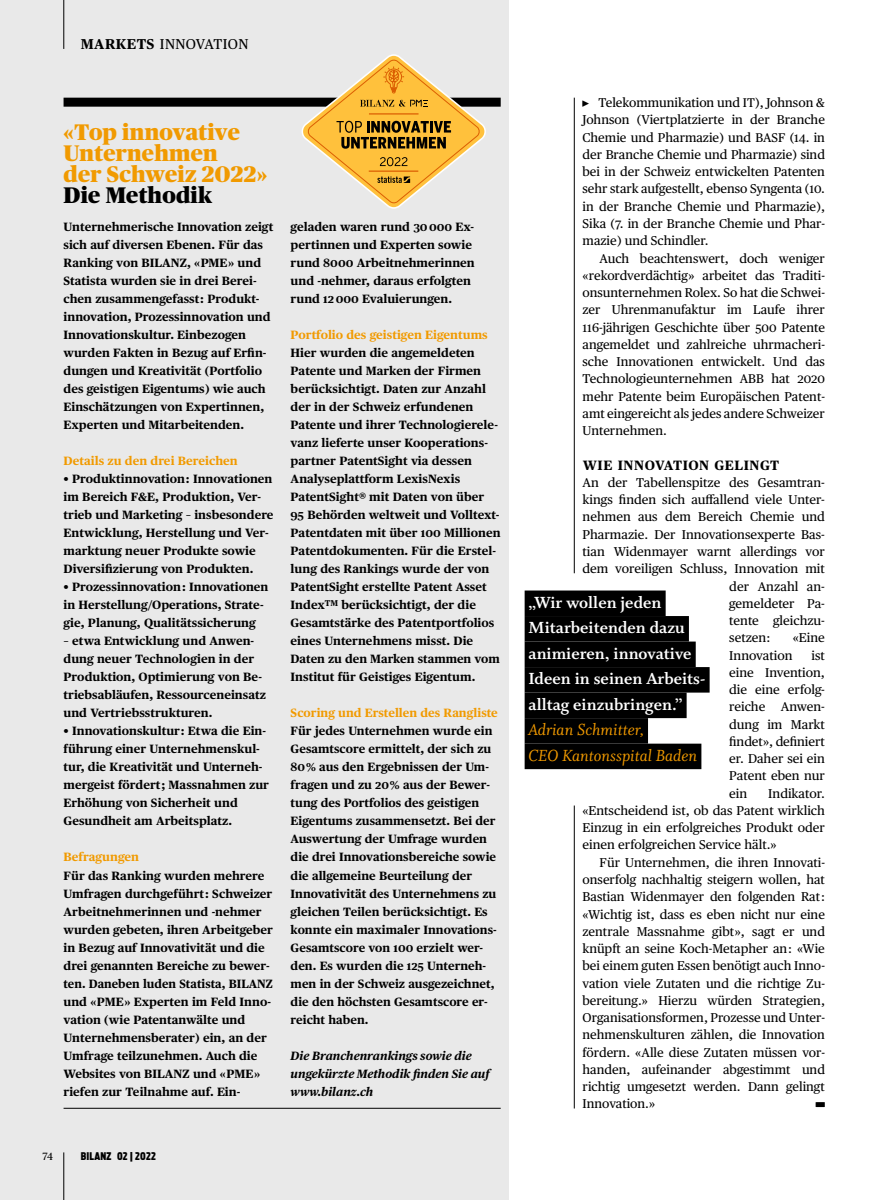
<style>
.page{position:relative;width:893px;height:1200px;background:#fff}
.page>*{position:absolute;margin:0;border:0;box-sizing:border-box;transform-origin:0 0}
._900_Box_Tit_15_PubH{font:900 22.5px/21px "Publico Headline";letter-spacing:.01em;color:#f19a00}
._500_GS_mit_Einzug_x{font:700 18px "Whitman";color:#fff}
._500_GS_mit_Einzug_x-2{font:italic 18px "Whitman";color:#f19a00}
._100_RubTit_klein_x0{font:14.25px "Publico Text";letter-spacing:.025em;color:#000}
._630_ZT_GS_x09{font:700 13.5px "Publico Text";letter-spacing:.04em;color:#000}
._500_GS_mit_Einzug_x-3{font:12.75px/17.2px "Publico Text";color:#000;text-align:justify}
._500_GS_ohne_Einzug{font:12.75px/17.2px "Publico Text";color:#000;text-align:justify}
._931_Box_GS_8_PubTxt{font:700 12px/18px "Publico Text";color:#000}
._931_Box_GS_8_PubTxt-2{font:700 12px "Publico Text";color:#f19a00}
._931_Box_GS_8_PubTxt-3{font:italic 700 12px/18px "Publico Text";color:#000}
.t1{font:900 extra-condensed 10.5px "Antenna";letter-spacing:.02em;color:#000}
.t2{font:10.5px "Publico Text";color:#000}
._500_GS_ohne_Einzug-2{font:6px "Carta Std";color:#000;scale:1.5 1}
._500_GS_ohne_Einzug-3{font:6px "Carta Std";color:#000}
.s1{font-weight:700}
.s2{color:#000}
.s3{font-size:12.6px}
</style>
<div class="page">
<div style="left:0;top:0;width:508px;height:1199px;background:#e9e9e9"></div>
<div style="left:64px;top:98px;width:437px;height:9px;background:#000"></div>
<hr style="left:64px;top:1107px;width:437px;height:1px;background:#000">
<svg style="left:302px;top:54px;width:184px;height:155px"></svg>
<hr style="left:64px;top:0;width:1px;height:49px;background:#000">
<hr style="left:64px;top:1152px;width:1px;height:47px;background:#000">
<div style="left:525px;top:590px;width:141px;height:26px;background:#000"></div>
<div style="left:525px;top:616px;width:164px;height:25px;background:#000"></div>
<div style="left:525px;top:641px;width:171px;height:26px;background:#000"></div>
<div style="left:525px;top:667px;width:185px;height:25px;background:#000"></div>
<div style="left:525px;top:692px;width:162px;height:26px;background:#000"></div>
<div style="left:525px;top:718px;width:123px;height:25px;background:#000"></div>
<div style="left:525px;top:743px;width:176px;height:26px;background:#000"></div>
<hr style="left:574px;top:98px;width:1px;height:475px;background:#000">
<hr style="left:574px;top:805px;width:1px;height:303px;background:#000">
<p class="_100_RubTit_klein_x0" style="left:81px;top:33px;width:169px"><span class="s1">MARKETS</span> INNOVATION</p>
<p class="_900_Box_Tit_15_PubH" style="left:64px;top:120px;width:205px">«Top innovative<br>Unternehmen<br>der Schweiz 2022»<br><span class="s2">Die Methodik</span></p>
<p class="_931_Box_GS_8_PubTxt" style="left:64px;top:217px;width:211px">Unternehmerische Innovation zeigt sich auf diversen Ebenen. Für das Ranking von BILANZ, «PME» und Statista wurden sie in drei Berei&shy;chen zusammengefasst: Produkt&shy;innovation, Prozessinnovation und Innovationskultur. Einbezogen wurden Fakten in Bezug auf Erfin&shy;dungen und Kreativität (Portfolio des geistigen Eigentums) wie auch Einschätzungen von Expertinnen, Experten und Mitarbeitenden.</p>
<p class="_931_Box_GS_8_PubTxt-2" style="left:64px;top:451px;width:176px">Details zu den drei Bereichen</p>
<p class="_931_Box_GS_8_PubTxt" style="left:64px;top:469px;width:212px">• Produktinnovation: Innovationen im Bereich F&amp;E, Produktion, Ver&shy;trieb und Marketing – insbesondere Entwicklung, Herstellung und Ver&shy;marktung neuer Produkte sowie Diversifizierung von Produkten.</p>
<p class="_931_Box_GS_8_PubTxt" style="left:64px;top:577px;width:206px">• Prozessinnovation: Innovationen in Herstellung/Operations, Strate&shy;gie, Planung, Qualitätssicherung</p>
<p class="_931_Box_GS_8_PubTxt" style="left:64px;top:631px;width:204px">– etwa Entwicklung und Anwen&shy;dung neuer Technologien in der<br>Produktion, Optimierung von Be&shy;triebsabläufen, Ressourceneinsatz und Vertriebsstrukturen.</p>
<p class="_931_Box_GS_8_PubTxt" style="left:64px;top:721px;width:207px">• Innovationskultur: Etwa die Ein&shy;führung einer Unternehmenskul&shy;tur, die Kreativität und Unterneh&shy;mergeist fördert; Massnahmen zur<br>Erhöhung von Sicherheit und<br>Gesundheit am Arbeitsplatz.</p>
<p class="_931_Box_GS_8_PubTxt-2" style="left:64px;top:847px;width:77px">Befragungen</p>
<p class="_931_Box_GS_8_PubTxt" style="left:64px;top:865px;width:211px">Für das Ranking wurden mehrere<br>Umfragen durchgeführt: Schweizer<br>Arbeitnehmerinnen und -nehmer wurden gebeten, ihren Arbeitgeber in Bezug auf Innovativität und die drei genannten Bereiche zu bewer&shy;ten. Daneben luden Statista, BILANZ und «PME» Experten im Feld Inno&shy;vation (wie Patentanwälte und<br>Unternehmensberater) ein, an der<br>Umfrage teilzunehmen. Auch die<br>Websites von BILANZ und «PME» riefen zur Teilnahme auf. Ein-</p>
<p class="_931_Box_GS_8_PubTxt" style="left:291px;top:217px;width:186px">geladen waren rund 30 000 Ex&shy;pertinnen und Experten sowie rund 8000 Arbeitnehmerinnen und -nehmer, daraus erfolgten rund 12 000 Evaluierungen.</p>
<p class="_931_Box_GS_8_PubTxt-2" style="left:291px;top:325px;width:199px">Portfolio des geistigen Eigentums</p>
<p class="_931_Box_GS_8_PubTxt" style="left:291px;top:343px;width:211px">Hier wurden die angemeldeten Patente und Marken der Firmen berücksichtigt. Daten zur Anzahl der in der Schweiz erfundenen Patente und ihrer Technologierele&shy;vanz lieferte unser Kooperations&shy;partner PatentSight via dessen Analyseplattform LexisNexis PatentSight® mit Daten von über 95 Behörden weltweit und Volltext-Patentdaten mit über 100 Millionen Patentdokumenten. Für die Erstel&shy;lung des Rankings wurde der von PatentSight erstellte Patent Asset Index<sup>TM</sup> berücksichtigt, der die Gesamtstärke des Patentportfolios eines Unternehmens misst. Die Daten zu den Marken stammen vom Institut für Geistiges Eigentum.</p>
<p class="_931_Box_GS_8_PubTxt-2" style="left:291px;top:703px;width:209px">Scoring und Erstellen des Rangliste</p>
<p class="_931_Box_GS_8_PubTxt" style="left:291px;top:721px;width:208px">Für jedes Unternehmen wurde ein<br>Gesamtscore ermittelt, der sich zu<br>80% aus den Ergebnissen der Um&shy;fragen und zu 20% aus der Bewer&shy;tung des Portfolios des geistigen<br>Eigentums zusammensetzt. Bei der<br>Auswertung der Umfrage wurden die drei Innovationsbereiche sowie die allgemeine Beurteilung der<br>Innovativität des Unternehmens zu gleichen Teilen berücksichtigt. Es konnte ein maximaler Innovations-<br>Gesamtscore von 100 erzielt wer&shy;den. Es wurden die 125 Unterneh&shy;men in der Schweiz ausgezeichnet, die den höchsten Gesamtscore er&shy;reicht haben.</p>
<p class="_931_Box_GS_8_PubTxt-3" style="left:291px;top:1045px;width:201px">Die Branchenrankings sowie die ungekürzte Methodik finden Sie auf www.bilanz.ch</p>
<p class="t2" style="left:43px;top:1148px;width:12px">74</p>
<p class="t1" style="left:81px;top:1149px;width:77px">BILANZ 02 | 2022</p>
<p class="_500_GS_mit_Einzug_x-3" style="left:583px;top:93px;width:244px;text-indent:16px">Telekommunikation und <span class="s3">IT</span>), Johnson &amp; Johnson (Viertplatzierte in der Branche Chemie und Pharmazie) und <span class="s3">BASF</span> (14. in der Branche Chemie und Pharmazie) sind bei in der Schweiz entwickelten Patenten sehr stark aufgestellt, ebenso Syngenta (10. in der Branche Chemie und Pharmazie), Sika (7. in der Branche Chemie und Phar&shy;mazie) und Schindler.</p>
<p class="_500_GS_mit_Einzug_x-3" style="left:583px;top:248px;width:244px;text-indent:17px">Auch beachtenswert, doch weniger «rekordverdächtig» arbeitet das Traditi&shy;onsunternehmen Rolex. So hat die Schwei&shy;zer Uhrenmanufaktur im Laufe ihrer 116-jährigen Geschichte über 500 Patente angemeldet und zahlreiche uhrmacheri&shy;sche Innovationen entwickelt. Und das Technologieunternehmen <span class="s3">ABB</span> hat 2020 mehr Patente beim Europäischen Patent&shy;amt eingereicht als jedes andere Schweizer Unternehmen.</p>
<p class="_630_ZT_GS_x09" style="left:583px;top:454px;width:198px">WIE INNOVATION GELINGT</p>
<p class="_500_GS_ohne_Einzug" style="left:583px;top:473px;width:244px">An der Tabellenspitze des Gesamtran-</p>
<p class="_500_GS_ohne_Einzug" style="left:583px;top:490px;width:244px">kings finden sich auffallend viele Unter-</p>
<p class="_500_GS_ohne_Einzug" style="left:583px;top:507px;width:244px">nehmen aus dem Bereich Chemie und</p>
<p class="_500_GS_ohne_Einzug" style="left:583px;top:524px;width:244px">Pharmazie. Der Innovationsexperte Bas-</p>
<p class="_500_GS_ohne_Einzug" style="left:583px;top:542px;width:244px">tian Widenmayer warnt allerdings vor</p>
<p class="_500_GS_ohne_Einzug" style="left:583px;top:559px;width:244px">dem voreiligen Schluss, Innovation mit</p>
<p class="_500_GS_ohne_Einzug" style="left:729px;top:576px;width:97px">der Anzahl an-</p>
<p class="_500_GS_ohne_Einzug" style="left:729px;top:593px;width:97px">gemeldeter Pa-</p>
<p class="_500_GS_ohne_Einzug" style="left:729px;top:611px;width:97px">tente gleichzu-</p>
<p class="_500_GS_ohne_Einzug" style="left:729px;top:628px;width:43px">setzen:</p>
<p class="_500_GS_ohne_Einzug" style="left:793px;top:628px;width:33px">«Eine</p>
<p class="_500_GS_ohne_Einzug" style="left:729px;top:645px;width:65px">Innovation</p>
<p class="_500_GS_ohne_Einzug-3" style="left:583px;top:100px;width:8px">•</p>
<p class="_500_GS_mit_Einzug_x" style="left:529px;top:592px;width:134px">„Wir wollen jeden</p>
<p class="_500_GS_mit_Einzug_x" style="left:529px;top:617px;width:158px">Mitarbeitenden dazu</p>
<p class="_500_GS_mit_Einzug_x" style="left:529px;top:643px;width:164px">animieren, innovative</p>
<p class="_500_GS_mit_Einzug_x" style="left:529px;top:668px;width:178px">Ideen in seinen Arbeits-</p>
<p class="_500_GS_mit_Einzug_x" style="left:529px;top:694px;width:155px">alltag einzubringen.”</p>
<p class="_500_GS_mit_Einzug_x-2" style="left:528px;top:719px;width:117px">Adrian Schmitter,</p>
<p class="_500_GS_mit_Einzug_x-2" style="left:528px;top:745px;width:170px">CEO Kantonsspital Baden</p>
<p class="_500_GS_ohne_Einzug" style="left:729px;top:645px;width:97px;text-indent:82px">ist eine Invention, die eine erfolg&shy;reiche Anwen&shy;dung im Markt findet», definiert er. Daher sei ein Patent eben nur ein</p>
<p class="_500_GS_ohne_Einzug" style="left:583px;top:783px;width:244px;text-indent:186px">Indikator. «Entscheidend ist, ob das Patent wirklich Einzug in ein erfolgreiches Produkt oder einen erfolgreichen Service hält.»</p>
<p class="_500_GS_mit_Einzug_x-3" style="left:583px;top:852px;width:244px;text-indent:17px">Für Unternehmen, die ihren Innovati&shy;onserfolg nachhaltig steigern wollen, hat Bastian Widenmayer den folgenden Rat: «Wichtig ist, dass es eben nicht nur eine zentrale Massnahme gibt», sagt er und knüpft an seine Koch-Metapher an: «Wie bei einem guten Essen benötigt auch Inno&shy;vation viele Zutaten und die richtige Zu&shy;bereitung.» Hierzu würden Strategien, Organisationsformen, Prozesse und Unter&shy;nehmenskulturen zählen, die Innovation fördern. «Alle diese Zutaten müssen vor&shy;handen, aufeinander abgestimmt und richtig umgesetzt werden. Dann gelingt Innovation.»</p>
<p class="_500_GS_ohne_Einzug-2" style="left:816px;top:1100px;width:8px">•</p>
</div>
